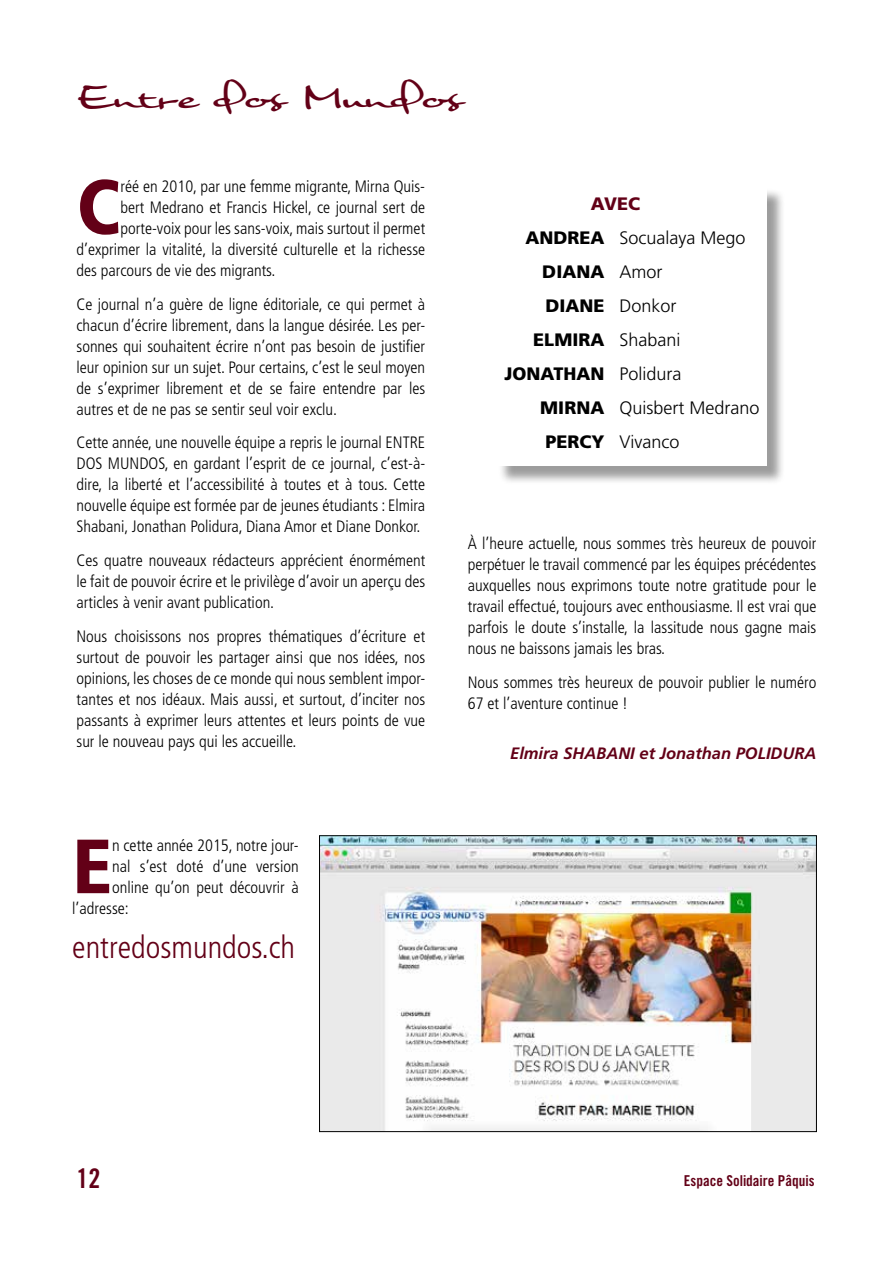
<style>
.page{position:relative;width:893px;height:1263px;background:#fff}
.page>*{position:absolute;margin:0;border:0;box-sizing:border-box;transform-origin:0 0}
.t1{font:900 condensed 76.65px "Frutiger";color:#630017}
.t2{font:36px "Nothing";color:#630017}
.t3{font:300 condensed 31.5px "Frutiger";color:#630017}
.t4{font:27px "Trade Gothic Bold Cond Twenty";color:#630017}
.t5{font:300 18px "Frutiger";color:#000}
.t6{font:900 18px "Frutiger";color:#000}
.t7{font:900 18px "Frutiger";color:#630017}
.t8{font:300 condensed 16.5px/21px "Frutiger";color:#000;text-align:justify}
.t9{font:italic 700 16.5px "Frutiger";color:#630017}
.t10{font:15px "Trade Gothic Bold Cond Twenty";color:#630017}
.s1{font-weight:900}
.s2{font-weight:300}
</style>
<div class="page">
<div style="left:498px;top:188px;width:287px;height:297px;background:#000;opacity:.39"></div>
<div style="left:496px;top:186px;width:270px;height:280px;background:#fff"></div>
<img style="left:321px;top:837px;width:494px;height:293px">
<div style="left:319px;top:835px;width:498px;height:297px;border:1px solid #000"></div>
<h2 class="t2" style="left:77px;top:73px;width:389px">Entre dos Mundos</h2>
<h1 class="t1" style="left:77px;top:161px;width:46px">C</h1>
<p class="t8" style="left:121px;top:176px;width:306px">réé en 2010, par une femme migrante, Mirna Quis-</p>
<p class="t8" style="left:121px;top:197px;width:306px">bert Medrano et Francis Hickel, ce journal sert de</p>
<p class="t8" style="left:121px;top:218px;width:306px">porte-voix pour les sans-voix, mais surtout il permet</p>
<p class="t8" style="left:77px;top:239px;width:350px">d’exprimer la vitalité, la diversité culturelle et la richesse</p>
<p class="t8" style="left:77px;top:260px;width:200px">des parcours de vie des migrants.</p>
<p class="t8" style="left:77px;top:294px;width:350px">Ce journal n’a guère de ligne éditoriale, ce qui permet à chacun d’écrire librement, dans la langue désirée. Les per&shy;sonnes qui souhaitent écrire n’ont pas besoin de justifier leur opinion sur un sujet. Pour certains, c’est le seul moyen de s’exprimer librement et de se faire entendre par les autres et de ne pas se sentir seul voir exclu.</p>
<p class="t8" style="left:77px;top:432px;width:350px">Cette année, une nouvelle équipe a repris le journal ENTRE DOS MUNDOS, en gardant l’esprit de ce journal, c’est-à&shy;dire, la liberté et l’accessibilité à toutes et à tous. Cette nouvelle équipe est formée par de jeunes étudiants : Elmira Shabani, Jonathan Polidura, Diana Amor et Diane Donkor.</p>
<p class="t8" style="left:77px;top:550px;width:350px">Ces quatre nouveaux rédacteurs apprécient énormément le fait de pouvoir écrire et le privilège d’avoir un aperçu des articles à venir avant publication.</p>
<p class="t8" style="left:77px;top:626px;width:350px">Nous choisissons nos propres thématiques d’écriture et surtout de pouvoir les partager ainsi que nos idées, nos opinions, les choses de ce monde qui nous semblent impor&shy;tantes et nos idéaux. Mais aussi, et surtout, d’inciter nos passants à exprimer leurs attentes et leurs points de vue sur le nouveau pays qui les accueille.</p>
<h1 class="t1" style="left:72px;top:820px;width:41px">E</h1>
<p class="t8" style="left:112px;top:835px;width:188px">n cette année 2015, notre jour-</p>
<p class="t8" style="left:112px;top:856px;width:188px">nal s’est doté d’une version</p>
<p class="t8" style="left:112px;top:877px;width:188px">online qu’on peut découvrir à</p>
<p class="t8" style="left:72px;top:898px;width:58px">l’adresse:</p>
<h3 class="t3" style="left:72px;top:930px;width:224px">entredosmundos.ch</h3>
<p class="t7" style="left:591px;top:193px;width:51px">AVEC</p>
<p class="t5" style="left:525px;top:227px;width:222px"><span class="s1">ANDREA</span> Socualaya Mego</p>
<p class="t6" style="left:542px;top:261px;width:122px">DIANA <span class="s2">Amor</span></p>
<p class="t5" style="left:545px;top:295px;width:133px"><span class="s1">DIANE</span> Donkor</p>
<p class="t5" style="left:533px;top:329px;width:149px"><span class="s1">ELMIRA</span> Shabani</p>
<p class="t6" style="left:505px;top:363px;width:178px">JONATHAN <span class="s2">Polidura</span></p>
<p class="t5" style="left:540px;top:397px;width:221px"><span class="s1">MIRNA</span> Quisbert Medrano</p>
<p class="t5" style="left:545px;top:431px;width:136px"><span class="s1">PERCY</span> Vivanco</p>
<p class="t8" style="left:468px;top:533px;width:350px">À l’heure actuelle, nous sommes très heureux de pouvoir perpétuer le travail commencé par les équipes précédentes auxquelles nous exprimons toute notre gratitude pour le travail effectué, toujours avec enthousiasme. Il est vrai que parfois le doute s’installe, la lassitude nous gagne mais nous ne baissons jamais les bras.</p>
<p class="t8" style="left:468px;top:672px;width:350px">Nous sommes très heureux de pouvoir publier le numéro<br>67 et l’aventure continue !</p>
<p class="t9" style="left:510px;top:744px;width:308px">Elmira SHABANI et Jonathan POLIDURA</p>
<h3 class="t4" style="left:77px;top:1162px;width:25px">12</h3>
<p class="t10" style="left:684px;top:1171px;width:132px">Espace Solidaire Pâquis</p>
</div>
